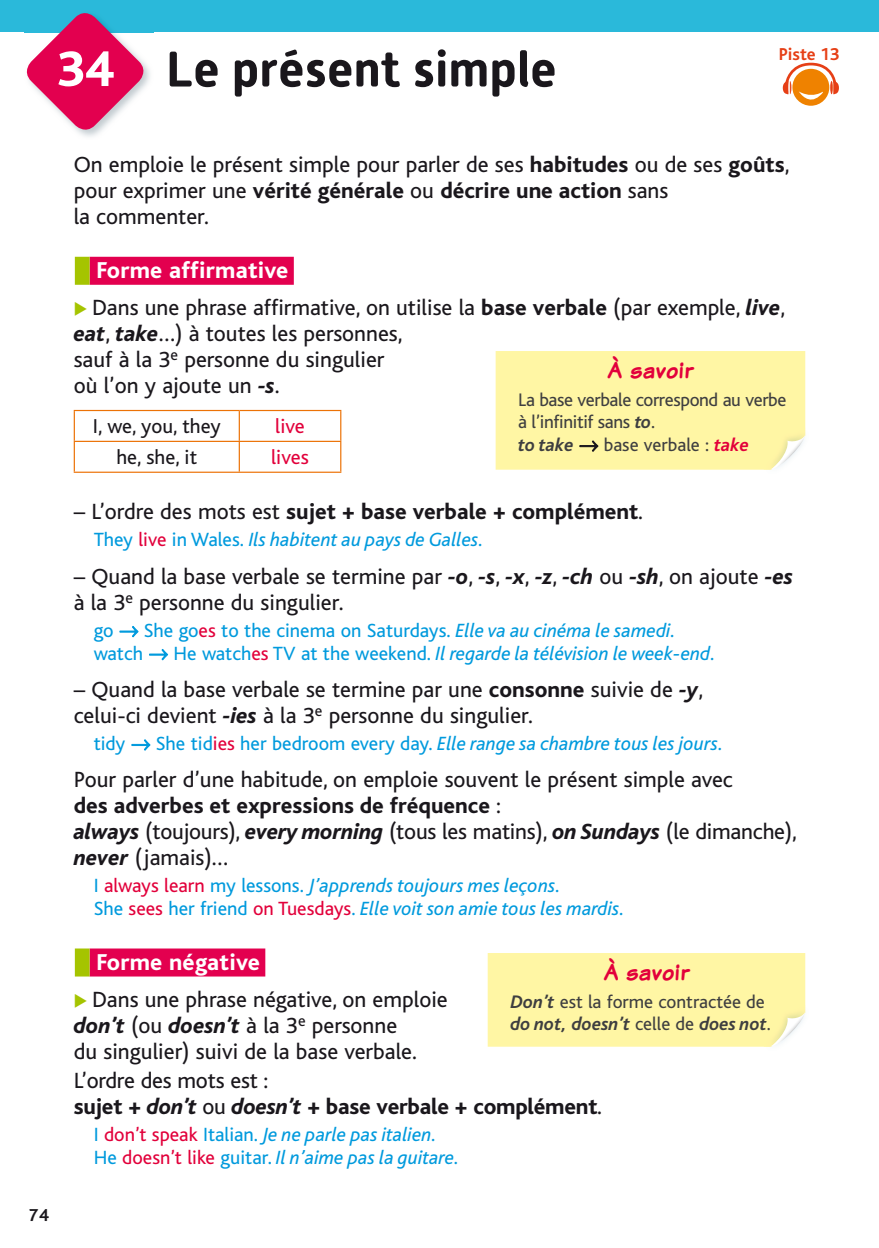
<style>
.page{position:relative;width:879px;height:1248px;background:#fff}
.page>*{position:absolute;margin:0;border:0;box-sizing:border-box;transform-origin:0 0}
.t1{font:700 50px "Alwyn New Rounded";color:#1a171c}
.t2{font:800 24px "Bliss";letter-spacing:.01em;color:#fff}
.t3{font:700 24px "Komika Text";letter-spacing:.04em;color:#e2003b}
.t4{font:23px/26px "Bliss";color:#1a171c}
.t5{font:800 23px/26px "Bliss";letter-spacing:-.005em;color:#1a171c}
.t6{font:21px "Bliss";color:#1a171c}
.t7{font:21px "Bliss";color:#e2003b}
.t8{font:italic 20px/23px "Bliss";color:#009add}
.t9{font:20px/23px "Bliss";color:#009add}
.t10{font:19px/22.4px "Bliss";letter-spacing:-.02em;color:#3e3e40}
.t11{font:19px/22px "Bliss";color:#3e3e40}
.t12{font:700 18px "Bliss";color:#e63f16}
.t13{font:700 18px "Bliss";color:#1a171c}
.s1{font-family:"Bliss";font-weight:800;font-size:52px;color:#fff}
.s2{font-weight:800}
.s3{color:#a5c400}
.s4{font-weight:800;font-style:italic}
.s5{font-weight:400}
.s6{font-style:normal}
.s7{font-style:normal;color:#e2003b}
.s8{color:#e2003b}
.s9{font-style:italic}
.s10{font-weight:700;font-style:italic}
.s11{color:#1a171c}
.s12{font-weight:700;font-style:italic;color:#e2003b}
</style>
<div class="page">
<div style="left:0;top:0;width:879px;height:32px;background:#2ab9da"></div>
<svg style="left:24px;top:13px;width:125px;height:122px"></svg>
<svg style="left:782px;top:62px;width:57px;height:44px"></svg>
<div style="left:90px;top:257px;width:204px;height:28px;background:#e3004f"></div>
<div style="left:75px;top:257px;width:15px;height:28px;background:#a5c400"></div>
<div style="left:90px;top:948px;width:175px;height:28px;background:#e3004f"></div>
<div style="left:75px;top:948px;width:15px;height:28px;background:#a5c400"></div>
<hr style="left:239px;top:411px;width:1px;height:30px;background:#ec7206">
<hr style="left:74px;top:441px;width:267px;height:1px;background:#ec7206">
<svg style="left:239px;top:442px;width:1px;height:29px"></svg>
<hr style="left:74px;top:410px;width:165px;height:1px;background:#ec7206">
<hr style="left:74px;top:411px;width:1px;height:30px;background:#ec7206">
<hr style="left:239px;top:410px;width:102px;height:1px;background:#ec7206">
<hr style="left:340px;top:411px;width:1px;height:30px;background:#ec7206">
<svg style="left:74px;top:442px;width:1px;height:29px"></svg>
<svg style="left:340px;top:442px;width:1px;height:29px"></svg>
<hr style="left:74px;top:471px;width:267px;height:2px;background:#ec7206">
<img style="left:764px;top:428px;width:42px;height:42px">
<div style="left:495px;top:351px;width:310px;height:118px;background:#fff6a4"></div>
<img style="left:764px;top:1004px;width:42px;height:43px">
<div style="left:488px;top:953px;width:317px;height:93px;background:#fff6a4"></div>
<h1 class="t1" style="left:56px;top:49px;width:501px"><span class="s1">34</span> Le présent simple</h1>
<p class="t12" style="left:779px;top:47px;width:62px">Piste 13</p>
<p class="t13" style="left:28px;top:1207px;width:22px">74</p>
<p class="t4" style="left:74px;top:153px;width:717px">On emploie le présent simple pour parler de ses <span class="s2">habitudes</span> ou de ses <span class="s2">goûts</span>, pour exprimer une <span class="s2">vérité générale</span> ou <span class="s2">décrire une action</span> sans<br>la commenter.</p>
<p class="t2" style="left:96px;top:261px;width:193px">Forme affirmative</p>
<p class="t4" style="left:74px;top:297px;width:713px"><span class="s3">▶</span> Dans une phrase affirmative, on utilise la <span class="s2">base verbale</span> (par exemple, <span class="s4">live</span>, <span class="s4">eat</span>, <span class="s4">take</span>…) à toutes les personnes,<br>sauf à la 3<sup>e</sup> personne du singulier<br>où l’on y ajoute un <span class="s4">-s</span>.</p>
<p class="t6" style="left:93px;top:418px;width:129px">I, we, you, they</p>
<p class="t7" style="left:275px;top:418px;width:31px">live</p>
<p class="t6" style="left:116px;top:449px;width:82px">he, she, it</p>
<p class="t7" style="left:271px;top:449px;width:39px">lives</p>
<p class="t5" style="left:74px;top:500px;width:571px"><span class="s5">– L’ordre des mots est</span> sujet + base verbale + complément<span class="s5">.</span></p>
<p class="t8" style="left:94px;top:530px;width:392px"><span class="s6">They</span> <span class="s7">live</span> <span class="s6">in Wales.</span> Ils habitent au pays de Galles.</p>
<p class="t4" style="left:74px;top:565px;width:721px">– Quand la base verbale se termine par <span class="s4">-o</span>, <span class="s4">-s</span>, <span class="s4">-x</span>, <span class="s4">-z</span>, <span class="s4">-ch</span> ou <span class="s4">-sh</span>, on ajoute <span class="s4">-es </span>à la 3<sup>e</sup> personne du singulier.</p>
<p class="t9" style="left:94px;top:620px;width:624px">go → She go<span class="s8">es</span> to the cinema on Saturdays. <span class="s9">Elle va au cinéma le samedi. </span>watch → He watch<span class="s8">es</span> TV at the weekend. <span class="s9">Il regarde la télévision le week-end.</span></p>
<p class="t4" style="left:74px;top:678px;width:631px">– Quand la base verbale se termine par une <span class="s2">consonne</span> suivie de <span class="s4">-y</span>, celui-ci devient <span class="s4">-ies</span> à la 3<sup>e</sup> personne du singulier.</p>
<p class="t8" style="left:94px;top:733px;width:631px"><span class="s6">tidy</span> → <span class="s6">She tid</span><span class="s7">ies</span> <span class="s6">her bedroom every day.</span> Elle range sa chambre tous les jours.</p>
<p class="t4" style="left:74px;top:768px;width:725px">Pour parler d’une habitude, on emploie souvent le présent simple avec<br><span class="s2">des adverbes et expressions de fréquence</span> :<br><span class="s4">always</span> (toujours), <span class="s4">every morning</span> (tous les matins), <span class="s4">on Sundays</span> (le dimanche), <span class="s4">never</span> (jamais)…</p>
<p class="t8" style="left:94px;top:876px;width:533px"><span class="s6">I</span> <span class="s7">always learn</span> <span class="s6">my lessons.</span> J’apprends toujours mes leçons.<br><span class="s6">She</span> <span class="s7">sees</span> <span class="s6">her friend</span> <span class="s7">on Tuesdays</span><span class="s6">.</span> Elle voit son amie tous les mardis.</p>
<p class="t2" style="left:96px;top:952px;width:165px">Forme négative</p>
<p class="t4" style="left:74px;top:988px;width:375px"><span class="s3">▶</span> Dans une phrase négative, on emploie <span class="s4">don’t</span> (ou <span class="s4">doesn’t</span> à la 3<sup>e</sup> personne<br>du singulier) suivi de la base verbale.</p>
<p class="t5" style="left:74px;top:1069px;width:530px"><span class="s5">L’ordre des mots est :<br></span>sujet + <span class="s9">don’t</span> <span class="s5">ou</span> <span class="s9">doesn’t</span> + base verbale + complément<span class="s5">.</span></p>
<p class="t8" style="left:94px;top:1124px;width:368px"><span class="s6">I</span> <span class="s7">don’t speak</span> <span class="s6">Italian.</span> Je ne parle pas italien.<br><span class="s6">He</span> <span class="s7">doesn’t like</span> <span class="s6">guitar.</span> Il n’aime pas la guitare.</p>
<p class="t3" style="left:607px;top:355px;width:86px">À savoir</p>
<p class="t10" style="left:518px;top:390px;width:270px">La base verbale correspond au verbe à l’infinitif sans <span class="s10">to</span>.<br><span class="s10">to take</span> <span class="s11">→</span> base verbale : <span class="s12">take</span></p>
<p class="t3" style="left:604px;top:956px;width:86px">À savoir</p>
<p class="t11" style="left:510px;top:992px;width:262px"><span class="s10">Don’t</span> est la forme contractée de <span class="s10">do not, doesn’t</span> celle de <span class="s10">does not</span>.</p>
</div>
